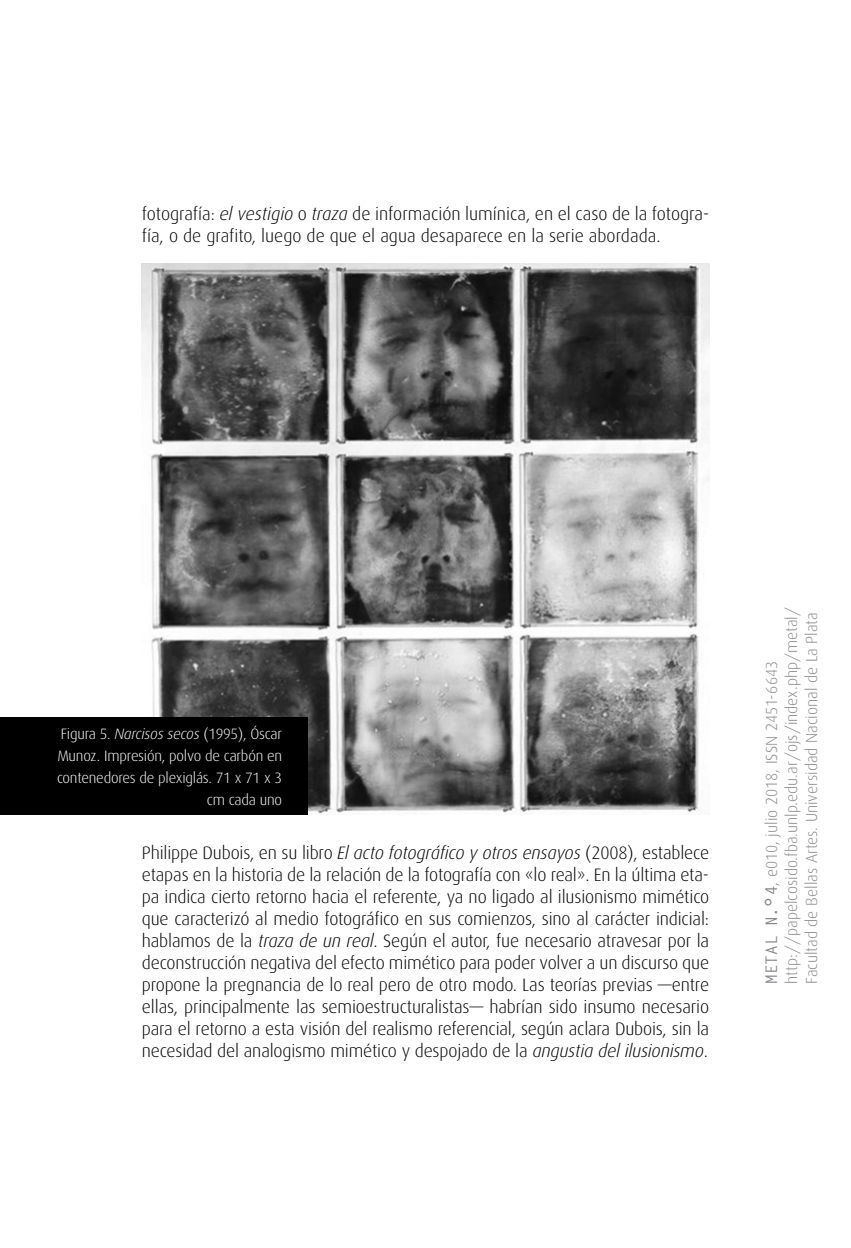
<style>
.page{position:relative;width:851px;height:1248px;background:#fff}
.page>*{position:absolute;margin:0;border:0;box-sizing:border-box;transform-origin:0 0}
.t1{font:300 18px/22px "Dax";color:#000}
.t2{font:300 16px/20px "Dax";color:#87888a}
.t3{font:300 15px/22px "Dax";letter-spacing:-.015em;color:#fff;text-align:right}
.s1{font-style:italic}
.s2{font-family:"Letter Gothic Std";font-weight:700}
</style>
<div class="page">
<img style="left:142px;top:264px;width:567px;height:550px">
<div style="left:0;top:716px;width:307px;height:98px;background:#000"></div>
<p class="t1" style="left:142px;top:203px;width:568px">fotografía: <span class="s1">el vestigio</span> o <span class="s1">traza</span> de información lumínica, en el caso de la fotogra&shy;fía, o de grafito, luego de que el agua desaparece en la serie abordada.</p>
<p class="t3" style="left:57px;top:722px;width:226px">Figura 5. <span class="s1">Narcisos secos</span> (1995), Óscar<br>Munoz. Impresión, polvo de carbón en contenedores de plexiglás. 71 x 71 x 3 cm cada uno</p>
<p class="t1" style="left:142px;top:841px;width:568px;text-align:justify">Philippe Dubois, en su libro <span class="s1">El acto fotográfico y otros ensayos</span> (2008), establece etapas en la historia de la relación de la fotografía con «lo real». En la última eta&shy;pa indica cierto retorno hacia el referente, ya no ligado al ilusionismo mimético que caracterizó al medio fotográfico en sus comienzos, sino al carácter indicial: hablamos de la <span class="s1">traza de un real</span>. Según el autor, fue necesario atravesar por la deconstrucción negativa del efecto mimético para poder volver a un discurso que propone la pregnancia de lo real pero de otro modo. Las teorías previas —entre ellas, principalmente las semioestructuralistas— habrían sido insumo necesario para el retorno a esta visión del realismo referencial, según aclara Dubois, sin la necesidad del analogismo mimético y despojado de la <span class="s1">angustia del ilusionismo</span>.</p>
<p class="t2" style="left:761px;top:983px;width:378px;rotate:-90deg"><span class="s2">Metal N .°4</span>, e010, julio 2018, ISSN 2451-6643 http://papelcosido.fba.unlp.edu.ar/ojs/index.php/metal/<br>Facultad de Bellas Artes. Universidad Nacional de La Plata</p>
</div>
